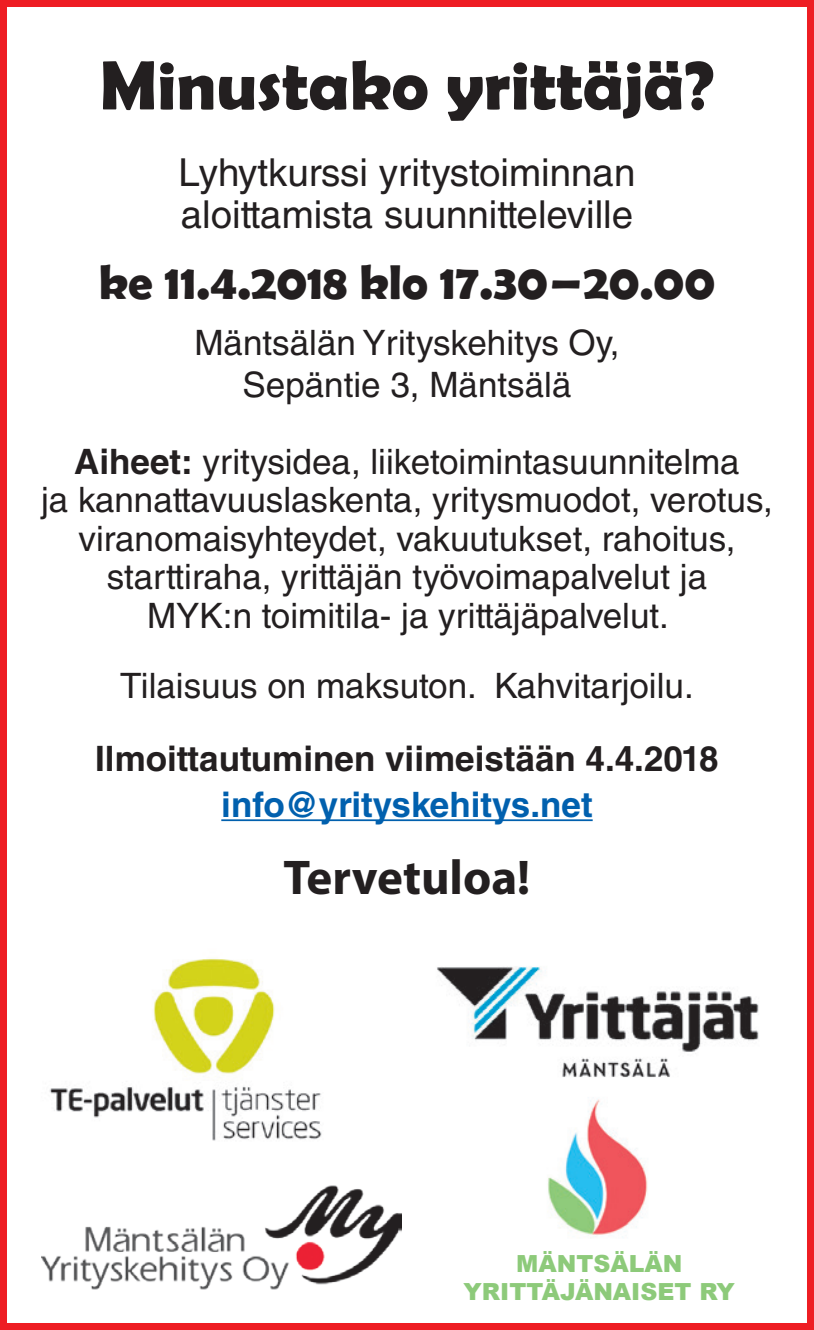
<style>
.page{position:relative;width:814px;height:1330px;background:#fff}
.page>*{position:absolute;margin:0;border:0;box-sizing:border-box;transform-origin:0 0}
.t1{font:700 70px "Berlin Sans FB Demi";color:#231f20}
.t2{font:700 49px "Berlin Sans FB Demi";color:#231f20}
.t3{font:700 49px "Myriad Pro";color:#231f20}
.t4{font:38.5px/42px "Helvetica LT Std";color:#231f20}
.t5{font:35px/38.5px "Helvetica LT Std";color:#231f20;text-align:center}
.t6{font:700 35px "Helvetica LT Std";color:#231f20}
.t7{font:700 35px "Helvetica LT Std";color:#0160ae}
.t8{font:900 23.45px/27.7px "Arial";color:#8dca7a;text-align:center}
.s1{font-weight:700}
</style>
<div class="page">
<div style="left:0;top:0;width:814px;height:1329px;border:7px solid #ee1d23"></div>
<img style="left:49px;top:959px;width:273px;height:182px">
<img style="left:548px;top:1097px;width:100px;height:140px">
<img style="left:42px;top:1185px;width:359px;height:105px">
<img style="left:437px;top:966px;width:322px;height:111px">
<hr style="left:221px;top:819px;width:371px;height:2px;background:#0160ae">
<h1 class="t1" style="left:100px;top:45px;width:615px">Minustako yrittäjä?</h1>
<p class="t4" style="left:178px;top:152px;width:458px">Lyhytkurssi yritystoiminnan aloittamista suunnitteleville</p>
<h2 class="t2" style="left:99px;top:253px;width:618px">ke 11.4.2018 klo 17.30–20.00</h2>
<p class="t5" style="left:194px;top:321px;width:426px;line-height:42px">Mäntsälän Yrityskehitys Oy,<br>Sepäntie 3, Mäntsälä</p>
<p class="t5" style="left:41px;top:442px;width:733px"><span class="s1">Aiheet:</span> yritysidea, liiketoimintasuunnitelma<br>ja kannattavuuslaskenta, yritysmuodot, verotus, viranomaisyhteydet, vakuutukset, rahoitus, starttiraha, yrittäjän työvoimapalvelut ja<br>MYK:n toimitila- ja yrittäjäpalvelut.</p>
<p class="t5" style="left:120px;top:666px;width:575px">Tilaisuus on maksuton. Kahvitarjoilu.</p>
<p class="t6" style="left:95px;top:737px;width:625px">Ilmoittautuminen viimeistään 4.4.2018</p>
<p class="t7" style="left:221px;top:783px;width:373px">info@yrityskehitys.net</p>
<h2 class="t3" style="left:283px;top:845px;width:248px">Tervetuloa!</h2>
<p class="t8" style="left:463px;top:1249px;width:273px">MÄNTSÄLÄN<br>YRITTÄJÄNAISET RY</p>
</div>
